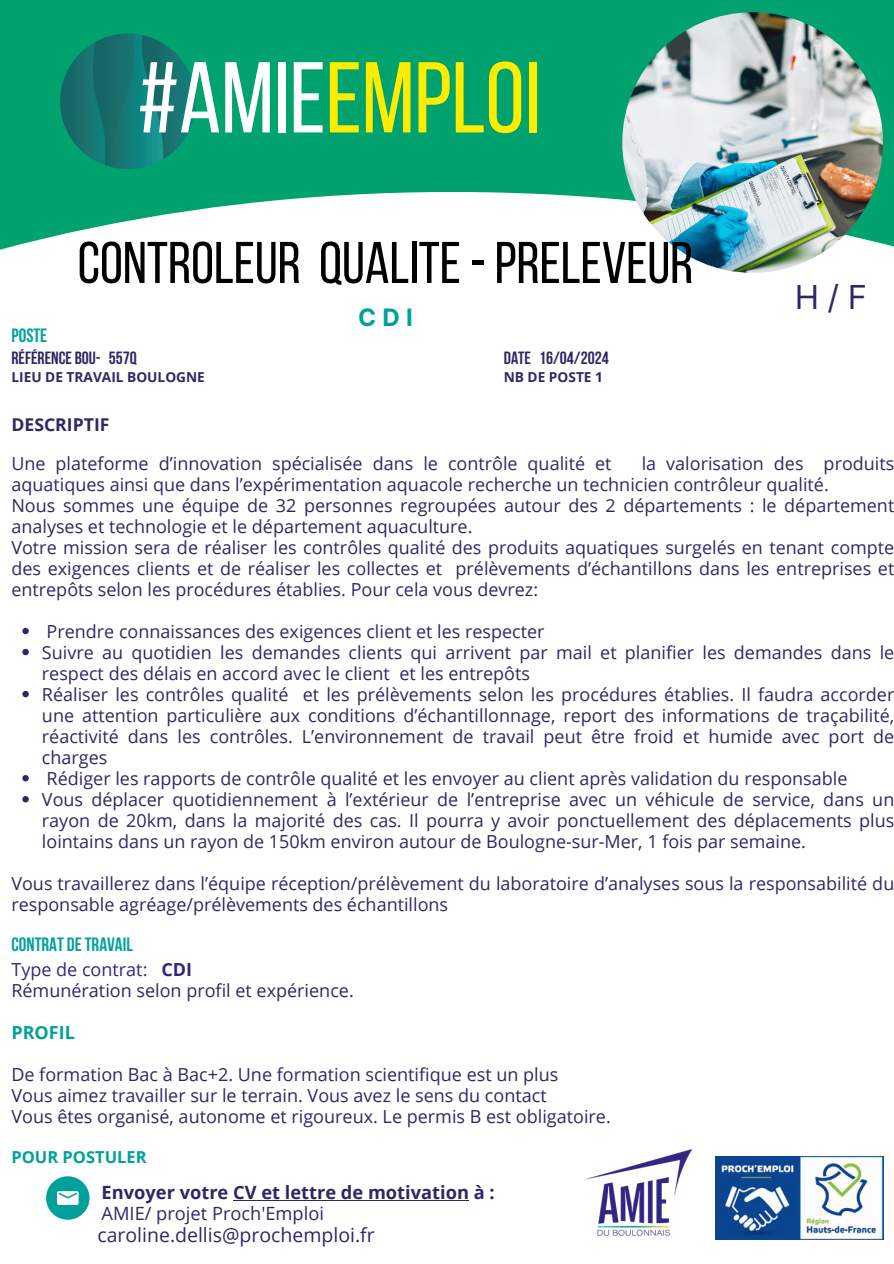
<style>
.page{position:relative;width:894px;height:1264px;background:#fff}
.page>*{position:absolute;margin:0;border:0;box-sizing:border-box;transform-origin:0 0}
.t1{font:100.35px "Bebas Neue";color:#ffed00}
.t2{font:58.65px "Bebas Neue";color:#000}
.t3{font:33px "Inter";color:#2d2865}
.t4{font:700 24px "Inter";color:#00a19a}
.t5{font:19.5px "Open Sans";color:#2d2865}
.t6{font:700 19.2px "Bebas Neue";color:#00a19a}
.t7{font:700 18.3px "Open Sans";color:#2d2865}
.t8{font:18.3px "Open Sans";color:#2d2865}
.t9{font:18px/21px "Open Sans";color:#2d2865}
.t10{font:18px "Open Sans";color:#312783}
.t11{font:700 18px "Open Sans";color:#00a19a}
.t12{font:700 17.7px "Bebas Neue";color:#2d2865}
.t13{font:700 17.7px "Open Sans";color:#2d2865}
.t14{font:700 16.5px "Open Sans";color:#00a19a}
.t15{font:700 13.65px "Open Sans";color:#2d2865}
.s1{color:#fff}
.s2{font-weight:700}
</style>
<div class="page">
<div style="left:0;top:0;width:893px;height:192px;background:#00a26e"></div>
<img style="left:60px;top:34px;width:136px;height:135px;border-radius:50%">
<img style="left:622px;top:12px;width:260px;height:261px;border-radius:50%">
<svg style="left:22px;top:628px;width:7px;height:6px"></svg>
<svg style="left:22px;top:649px;width:7px;height:6px"></svg>
<svg style="left:22px;top:691px;width:7px;height:6px"></svg>
<svg style="left:22px;top:775px;width:7px;height:6px"></svg>
<svg style="left:22px;top:796px;width:7px;height:6px"></svg>
<hr style="left:233px;top:1200px;width:236px;height:1px;background:#2d2865">
<div style="left:46px;top:1176px;width:43px;height:43px;background:#00a19a;border-radius:50%"></div>
<svg style="left:57px;top:1191px;width:22px;height:13px"></svg>
<img style="left:715px;top:1156px;width:167px;height:83px">
<img style="left:585px;top:1149px;width:108px;height:87px">
<p class="t1" style="left:138px;top:57px;width:404px"><span class="s1">#AMIE</span>EMPLOI</p>
<p class="t2" style="left:78px;top:239px;width:617px">CONTROLEUR QUALITE -PRELEVEUR</p>
<p class="t4" style="left:358px;top:303px;width:56px">CDI</p>
<p class="t3" style="left:794px;top:278px;width:74px">H/F</p>
<p class="t6" style="left:11px;top:327px;width:37px">POSTE</p>
<p class="t12" style="left:11px;top:350px;width:127px">RÉFÉRENCE BOU- 557q</p>
<p class="t12" style="left:503px;top:350px;width:106px">DATE 16/04/2024</p>
<p class="t15" style="left:11px;top:367px;width:195px">LIEU DE TRAVAIL BOULOGNE</p>
<p class="t15" style="left:503px;top:367px;width:101px">NB DE POSTE 1</p>
<p class="t13" style="left:11px;top:412px;width:100px">DESCRIPTIF</p>
<p class="t9" style="left:11px;top:452px;width:601px">Une plateforme d’innovation spécialisée dans le contrôle qualité et</p>
<p class="t9" style="left:11px;top:452px;width:884px;text-indent:630px">la valorisation des produits aquatiques ainsi que dans l’expérimentation aquacole recherche un technicien contrôleur qualité.</p>
<h6 class="t9" style="left:11px;top:494px;width:884px">Nous sommes une équipe de 32 personnes regroupées autour des 2 départements : le département analyses et technologie et le département aquaculture.</h6>
<p class="t9" style="left:11px;top:536px;width:884px;text-align:justify">Votre mission sera de réaliser les contrôles qualité des produits aquatiques surgelés en tenant compte des exigences clients et de réaliser les collectes et prélèvements d’échantillons dans les entreprises et entrepôts selon les procédures établies. Pour cela vous devrez:</p>
<p class="t9" style="left:47px;top:620px;width:499px">Prendre connaissances des exigences client et les respecter</p>
<p class="t9" style="left:42px;top:641px;width:853px">Suivre au quotidien les demandes clients qui arrivent par mail et planifier les demandes dans le respect des délais en accord avec le client et les entrepôts</p>
<p class="t9" style="left:42px;top:683px;width:853px;text-align:justify">Réaliser les contrôles qualité et les prélèvements selon les procédures établies. Il faudra accorder une attention particulière aux conditions d’échantillonnage, report des informations de traçabilité, réactivité dans les contrôles. L’environnement de travail peut être froid et humide avec port de charges</p>
<p class="t9" style="left:47px;top:767px;width:802px">Rédiger les rapports de contrôle qualité et les envoyer au client après validation du responsable</p>
<p class="t9" style="left:42px;top:788px;width:853px;text-align:justify">Vous déplacer quotidiennement à l’extérieur de l’entreprise avec un véhicule de service, dans un rayon de 20km, dans la majorité des cas. Il pourra y avoir ponctuellement des déplacements plus lointains dans un rayon de 150km environ autour de Boulogne-sur-Mer, 1 fois par semaine.</p>
<p class="t9" style="left:11px;top:872px;width:884px">Vous travaillerez dans l’équipe réception/prélèvement du laboratoire d’analyses sous la responsabilité du responsable agréage/prélèvements des échantillons</p>
<p class="t6" style="left:11px;top:937px;width:123px">CONTRAT DETRAVAIL</p>
<p class="t10" style="left:11px;top:956px;width:182px">Type de contrat: <span class="s2">CDI</span></p>
<p class="t9" style="left:11px;top:979px;width:344px">Rémunération selon profil et expérience.</p>
<p class="t11" style="left:11px;top:1020px;width:65px">PROFIL</p>
<p class="t9" style="left:11px;top:1063px;width:548px">De formation Bac à Bac+2. Une formation scientifique est un plus</p>
<h6 class="t9" style="left:11px;top:1084px;width:536px">Vous aimez travailler sur le terrain. Vous avez le sens du contact</h6>
<p class="t9" style="left:11px;top:1105px;width:600px">Vous êtes organisé, autonome et rigoureux. Le permis B est obligatoire.</p>
<p class="t14" style="left:11px;top:1145px;width:137px">POUR POSTULER</p>
<p class="t7" style="left:101px;top:1179px;width:394px">Envoyer votre CV et lettre de motivation à :</p>
<p class="t8" style="left:101px;top:1200px;width:224px">AMIE/ projet Proch'Emploi</p>
<p class="t5" style="left:97px;top:1221px;width:279px">caroline.dellis@prochemploi.fr</p>
</div>
